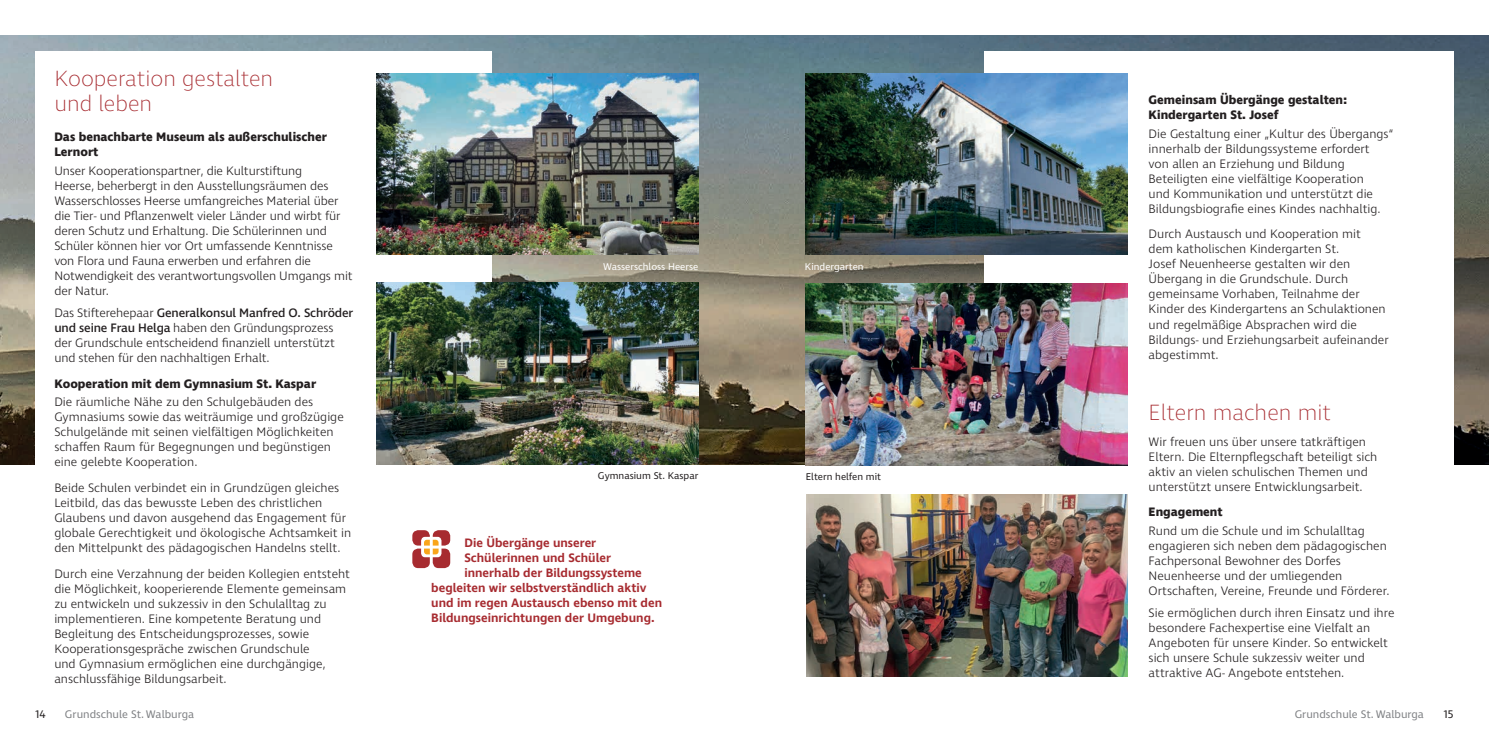
<style>
.page{position:relative;width:1489px;height:745px;background:#fff}
.page>*{position:absolute;margin:0;border:0;box-sizing:border-box;transform-origin:0 0}
.t1{font:200 22.5px/25px "Ingra";color:#a72b30}
.t2{font:300 12.5px/15px "Ingra";color:#231f20}
.t3{font:600 12.5px "Ingra";color:#a72b30}
.t4{font:700 12.5px/15px "Ingra";color:#231f20}
.t5{font:11.25px "Ingra";color:#808285}
.t6{font:11.25px "Ingra";color:#231f20}
.t7{font:10px "Ingra";color:#231f20}
.t8{font:10px "Ingra";color:#fff}
.s1{font-weight:500}
</style>
<div class="page">
<img style="left:0;top:35px;width:1488px;height:429px">
<div style="left:35px;top:51px;width:456px;height:658px;background:#fff"></div>
<div style="left:983px;top:51px;width:470px;height:658px;background:#fff"></div>
<img style="left:805px;top:73px;width:321px;height:181px">
<img style="left:377px;top:73px;width:321px;height:181px">
<img style="left:377px;top:282px;width:321px;height:182px">
<img style="left:805px;top:284px;width:322px;height:181px">
<img style="left:806px;top:494px;width:321px;height:181px">
<svg style="left:412px;top:530px;width:38px;height:37px"></svg>
<h1 class="t1" style="left:54px;top:67px;width:220px">Kooperation gestalten und leben</h1>
<p class="t4" style="left:54px;top:130px;width:274px">Das benachbarte Museum als außerschulischer<br>Lernort</p>
<p class="t2" style="left:54px;top:163px;width:300px">Unser Kooperationspartner, die Kulturstiftung<br>Heerse, beherbergt in den Ausstellungsräumen des Wasserschlosses Heerse umfangreiches Material über die Tier- und Pflanzenwelt vieler Länder und wirbt für deren Schutz und Erhaltung. Die Schülerinnen und Schüler können hier vor Ort umfassende Kenntnisse von Flora und Fauna erwerben und erfahren die Notwendigkeit des verantwortungsvollen Umgangs mit der Natur.</p>
<p class="t2" style="left:54px;top:305px;width:300px">Das Stifterehepaar <span class="s1">Generalkonsul Manfred O. Schröder und seine Frau Helga</span> haben den Gründungsprozess der Grundschule entscheidend finanziell unterstützt und stehen für den nachhaltigen Erhalt.</p>
<p class="t4" style="left:54px;top:376px;width:263px">Kooperation mit dem Gymnasium St. Kaspar</p>
<p class="t2" style="left:54px;top:395px;width:291px">Die räumliche Nähe zu den Schulgebäuden des Gymnasiums sowie das weiträumige und großzügige Schulgelände mit seinen vielfältigen Möglichkeiten schaffen Raum für Begegnungen und begünstigen eine gelebte Kooperation.</p>
<p class="t2" style="left:54px;top:480px;width:298px">Beide Schulen verbindet ein in Grundzügen gleiches Leitbild, das das bewusste Leben des christlichen Glaubens und davon ausgehend das Engagement für globale Gerechtigkeit und ökologische Achtsamkeit in den Mittelpunkt des pädagogischen Handelns stellt.</p>
<p class="t2" style="left:54px;top:566px;width:297px">Durch eine Verzahnung der beiden Kollegien entsteht die Möglichkeit, kooperierende Elemente gemeinsam zu entwickeln und sukzessiv in den Schulalltag zu implementieren. Eine kompetente Beratung und Begleitung des Entscheidungsprozesses, sowie Kooperationsgespräche zwischen Grundschule<br>und Gymnasium ermöglichen eine durchgängige, anschlussfähige Bildungsarbeit.</p>
<p class="t8" style="left:603px;top:260px;width:97px">Wasserschloss Heerse</p>
<p class="t8" style="left:805px;top:260px;width:60px">Kindergarten</p>
<p class="t7" style="left:598px;top:468px;width:102px">Gymnasium St. Kaspar</p>
<p class="t7" style="left:805px;top:470px;width:77px">Eltern helfen mit</p>
<p class="t3" style="left:464px;top:534px;width:133px">Die Übergänge unserer</p>
<p class="t3" style="left:464px;top:549px;width:148px">Schülerinnen und Schüler</p>
<p class="t3" style="left:464px;top:564px;width:179px">innerhalb der Bildungssysteme</p>
<p class="t3" style="left:431px;top:579px;width:217px">begleiten wir selbstverständlich aktiv</p>
<p class="t3" style="left:431px;top:594px;width:232px">und im regen Austausch ebenso mit den</p>
<p class="t3" style="left:431px;top:609px;width:225px">Bildungseinrichtungen der Umgebung.</p>
<p class="t4" style="left:1148px;top:93px;width:200px">Gemeinsam Übergänge gestalten:<br>Kindergarten St. Josef</p>
<p class="t2" style="left:1148px;top:126px;width:246px">Die Gestaltung einer „Kultur des Übergangs“ innerhalb der Bildungssysteme erfordert von allen an Erziehung und Bildung Beteiligten eine vielfältige Kooperation<br>und Kommunikation und unterstützt die Bildungsbiografie eines Kindes nachhaltig.</p>
<p class="t2" style="left:1148px;top:227px;width:241px">Durch Austausch und Kooperation mit<br>dem katholischen Kindergarten St.<br>Josef Neuenheerse gestalten wir den Übergang in die Grundschule. Durch gemeinsame Vorhaben, Teilnahme der Kinder des Kindergartens an Schulaktionen und regelmäßige Absprachen wird die Bildungs- und Erziehungsarbeit aufeinander abgestimmt.</p>
<h1 class="t1" style="left:1148px;top:400px;width:184px">Eltern machen mit</h1>
<p class="t2" style="left:1148px;top:434px;width:230px">Wir freuen uns über unsere tatkräftigen Eltern. Die Elternpflegschaft beteiligt sich aktiv an vielen schulischen Themen und unterstützt unsere Entwicklungsarbeit.</p>
<p class="t4" style="left:1148px;top:504px;width:76px">Engagement</p>
<p class="t2" style="left:1148px;top:523px;width:242px">Rund um die Schule und im Schulalltag engagieren sich neben dem pädagogischen Fachpersonal Bewohner des Dorfes Neuenheerse und der umliegenden Ortschaften, Vereine, Freunde und Förderer.</p>
<p class="t2" style="left:1148px;top:605px;width:247px">Sie ermöglichen durch ihren Einsatz und ihre besondere Fachexpertise eine Vielfalt an Angeboten für unsere Kinder. So entwickelt sich unsere Schule sukzessiv weiter und attraktive AG- Angebote entstehen.</p>
<p class="t6" style="left:35px;top:706px;width:12px">14</p>
<p class="t5" style="left:65px;top:706px;width:131px">Grundschule St. Walburga</p>
<p class="t5" style="left:1294px;top:706px;width:131px">Grundschule St. Walburga</p>
<p class="t6" style="left:1443px;top:706px;width:11px">15</p>
</div>
